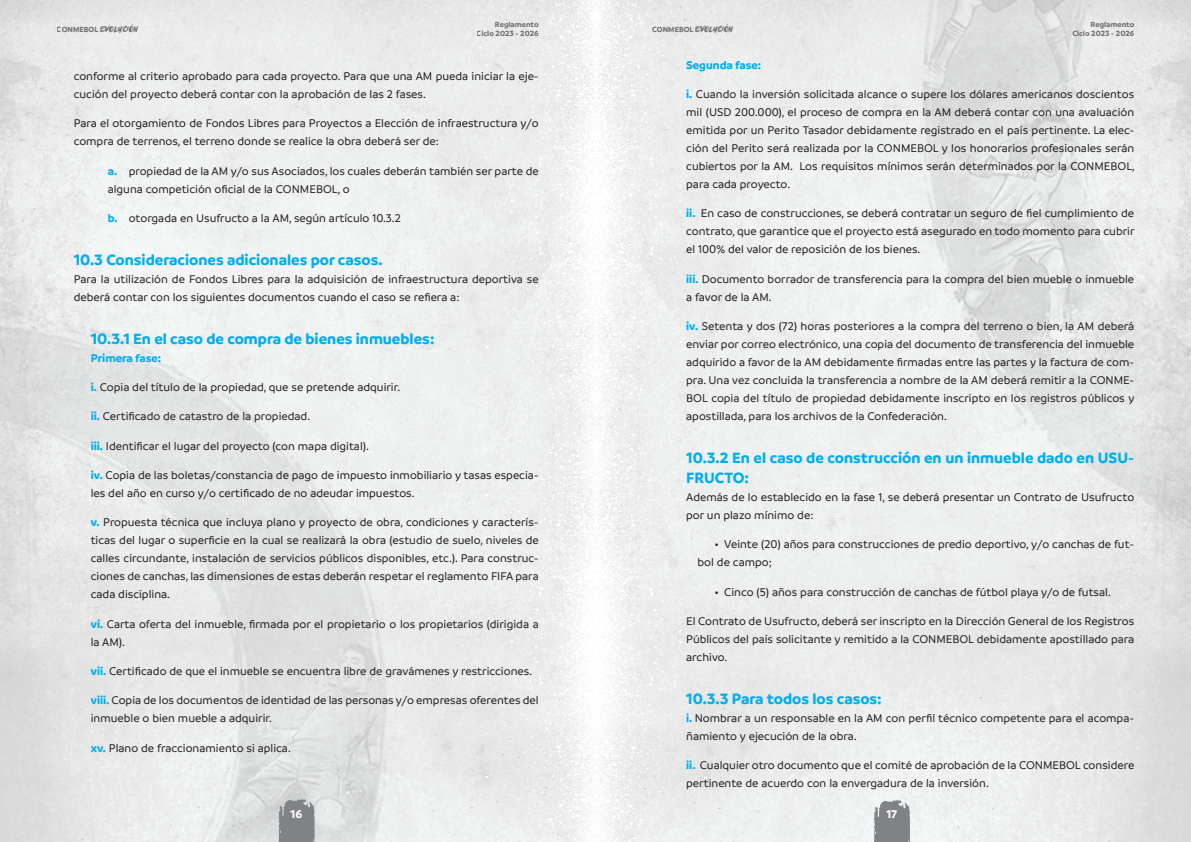
<style>
.page{position:relative;width:1191px;height:842px;background:#fff}
.page>*{position:absolute;margin:0;border:0;box-sizing:border-box;transform-origin:0 0}
.Titulo_Articulo_-_su{font:700 16px/20px "Branding";color:#00aeef}
.t1{font:500 12px/18px "Branding";color:#231f20}
.t2{font:700 12px "Branding";color:#00aeef}
.t3{font:700 12px "Branding";color:#fff}
.t4{font:700 8px/9.6px "Branding";color:#3e3e3f;text-align:right}
.t5{font:8px "Milestone";color:#3e3e3f}
.s1{font-family:"Branding";font-weight:700}
.s2{font-weight:700;color:#00aeef}
</style>
<div class="page">
<img style="left:0;top:0;width:426px;height:842px">
<img style="left:426px;top:0;width:765px;height:842px">
<img style="left:0;top:288px;width:406px;height:554px">
<svg style="left:278px;top:799px;width:38px;height:43px;background:#8d8f92"></svg>
<img style="left:595px;top:0;width:170px;height:842px">
<img style="left:881px;top:0;width:310px;height:577px">
<svg style="left:873px;top:800px;width:38px;height:42px;background:#919396"></svg>
<p class="t5" style="left:57px;top:25px;width:82px"><span class="s1">CONMEBOL</span> EVOLUCIÓN</p>
<p class="t4" style="left:477px;top:19px;width:64px">Reglamento<br>Ciclo 2023 - 2026</p>
<p class="t5" style="left:652px;top:25px;width:82px"><span class="s1">CONMEBOL</span> EVOLUCIÓN</p>
<p class="t4" style="left:1072px;top:19px;width:64px">Reglamento<br>Ciclo 2023 - 2026</p>
<p class="t1" style="left:74px;top:67px;width:466px">conforme al criterio aprobado para cada proyecto. Para que una AM pueda iniciar la eje&shy;cución del proyecto deberá contar con la aprobación de las 2 fases.</p>
<p class="t1" style="left:74px;top:115px;width:466px">Para el otorgamiento de Fondos Libres para Proyectos a Elección de infraestructura y/o compra de terrenos, el terreno donde se realice la obra deberá ser de:</p>
<p class="t1" style="left:108px;top:162px;width:432px"><span class="s2">a.</span> propiedad de la AM y/o sus Asociados, los cuales deberán también ser parte de alguna competición oficial de la CONMEBOL, o</p>
<p class="t1" style="left:108px;top:209px;width:295px"><span class="s2">b.</span> otorgada en Usufructo a la AM, según artículo 10.3.2</p>
<p class="Titulo_Articulo_-_su" style="left:74px;top:250px;width:310px">10.3 Consideraciones adicionales por casos.</p>
<p class="t1" style="left:74px;top:270px;width:466px">Para la utilización de Fondos Libres para la adquisición de infraestructura deportiva se deberá contar con los siguientes documentos cuando el caso se refiera a:</p>
<p class="Titulo_Articulo_-_su" style="left:91px;top:328px;width:345px">10.3.1 En el caso de compra de bienes inmuebles:</p>
<p class="t2" style="left:91px;top:351px;width:72px">Primera fase:</p>
<p class="t1" style="left:91px;top:378px;width:311px"><span class="s2">i.</span> Copia del título de la propiedad, que se pretende adquirir.</p>
<p class="t1" style="left:91px;top:407px;width:221px"><span class="s2">ii.</span> Certificado de catastro de la propiedad.</p>
<p class="t1" style="left:91px;top:437px;width:280px"><span class="s2">iii.</span> Identificar el lugar del proyecto (con mapa digital).</p>
<p class="t1" style="left:91px;top:466px;width:449px"><span class="s2">iv.</span> Copia de las boletas/constancia de pago de impuesto inmobiliario y tasas especia&shy;les del año en curso y/o certificado de no adeudar impuestos.</p>
<p class="t1" style="left:91px;top:513px;width:449px;text-align:justify"><span class="s2">v.</span> Propuesta técnica que incluya plano y proyecto de obra, condiciones y caracterís&shy;ticas del lugar o superficie en la cual se realizará la obra (estudio de suelo, niveles de calles circundante, instalación de servicios públicos disponibles, etc.). Para construc&shy;ciones de canchas, las dimensiones de estas deberán respetar el reglamento FIFA para cada disciplina.</p>
<p class="t1" style="left:91px;top:615px;width:449px"><span class="s2">vi.</span> Carta oferta del inmueble, firmada por el propietario o los propietarios (dirigida a la AM).</p>
<p class="t1" style="left:91px;top:662px;width:443px"><span class="s2">vii.</span> Certificado de que el inmueble se encuentra libre de gravámenes y restricciones.</p>
<p class="t1" style="left:91px;top:691px;width:449px"><span class="s2">viii.</span> Copia de los documentos de identidad de las personas y/o empresas oferentes del inmueble o bien mueble a adquirir.</p>
<p class="t1" style="left:91px;top:739px;width:202px"><span class="s2">xv.</span> Plano de fraccionamiento si aplica.</p>
<p class="t2" style="left:686px;top:58px;width:77px">Segunda fase:</p>
<p class="t1" style="left:686px;top:85px;width:450px;text-align:justify"><span class="s2">i.</span> Cuando la inversión solicitada alcance o supere los dólares americanos doscientos mil (USD 200.000), el proceso de compra en la AM deberá contar con una avaluación emitida por un Perito Tasador debidamente registrado en el país pertinente. La elec&shy;ción del Perito será realizada por la CONMEBOL y los honorarios profesionales serán cubiertos por la AM. Los requisitos mínimos serán determinados por la CONMEBOL, para cada proyecto.</p>
<p class="t1" style="left:686px;top:205px;width:450px;text-align:justify"><span class="s2">ii.</span> En caso de construcciones, se deberá contratar un seguro de fiel cumplimiento de contrato, que garantice que el proyecto está asegurado en todo momento para cubrir el 100% del valor de reposición de los bienes.</p>
<p class="t1" style="left:686px;top:270px;width:449px"><span class="s2">iii.</span> Documento borrador de transferencia para la compra del bien mueble o inmueble a favor de la AM.</p>
<p class="t1" style="left:686px;top:317px;width:450px;text-align:justify"><span class="s2">iv.</span> Setenta y dos (72) horas posteriores a la compra del terreno o bien, la AM deberá enviar por correo electrónico, una copia del documento de transferencia del inmueble adquirido a favor de la AM debidamente firmadas entre las partes y la factura de com&shy;pra. Una vez concluida la transferencia a nombre de la AM deberá remitir a la CONME-BOL copia del título de propiedad debidamente inscripto en los registros públicos y apostillada, para los archivos de la Confederación.</p>
<p class="Titulo_Articulo_-_su" style="left:686px;top:448px;width:449px">10.3.2 En el caso de construcción en un inmueble dado en USU-<br>FRUCTO:</p>
<p class="t1" style="left:686px;top:488px;width:449px">Además de lo establecido en la fase 1, se deberá presentar un Contrato de Usufructo por un plazo mínimo de:</p>
<p class="t1" style="left:697px;top:535px;width:438px;text-indent:17px">• Veinte (20) años para construcciones de predio deportivo, y/o canchas de fut&shy;bol de campo;</p>
<p class="t1" style="left:714px;top:583px;width:398px">• Cinco (5) años para construcción de canchas de fútbol playa y/o de futsal.</p>
<p class="t1" style="left:686px;top:612px;width:449px;text-align:justify">El Contrato de Usufructo, deberá ser inscripto en la Dirección General de los Registros Públicos del país solicitante y remitido a la CONMEBOL debidamente apostillado para archivo.</p>
<p class="Titulo_Articulo_-_su" style="left:686px;top:688px;width:197px">10.3.3 Para todos los casos:</p>
<p class="t1" style="left:686px;top:709px;width:449px"><span class="s2">i.</span> Nombrar a un responsable en la AM con perfil técnico competente para el acompa&shy;ñamiento y ejecución de la obra.</p>
<p class="t1" style="left:686px;top:756px;width:449px"><span class="s2">ii.</span> Cualquier otro documento que el comité de aprobación de la CONMEBOL considere pertinente de acuerdo con la envergadura de la inversión.</p>
<p class="t3" style="left:290px;top:807px;width:13px">16</p>
<p class="t3" style="left:886px;top:807px;width:12px">17</p>
</div>
